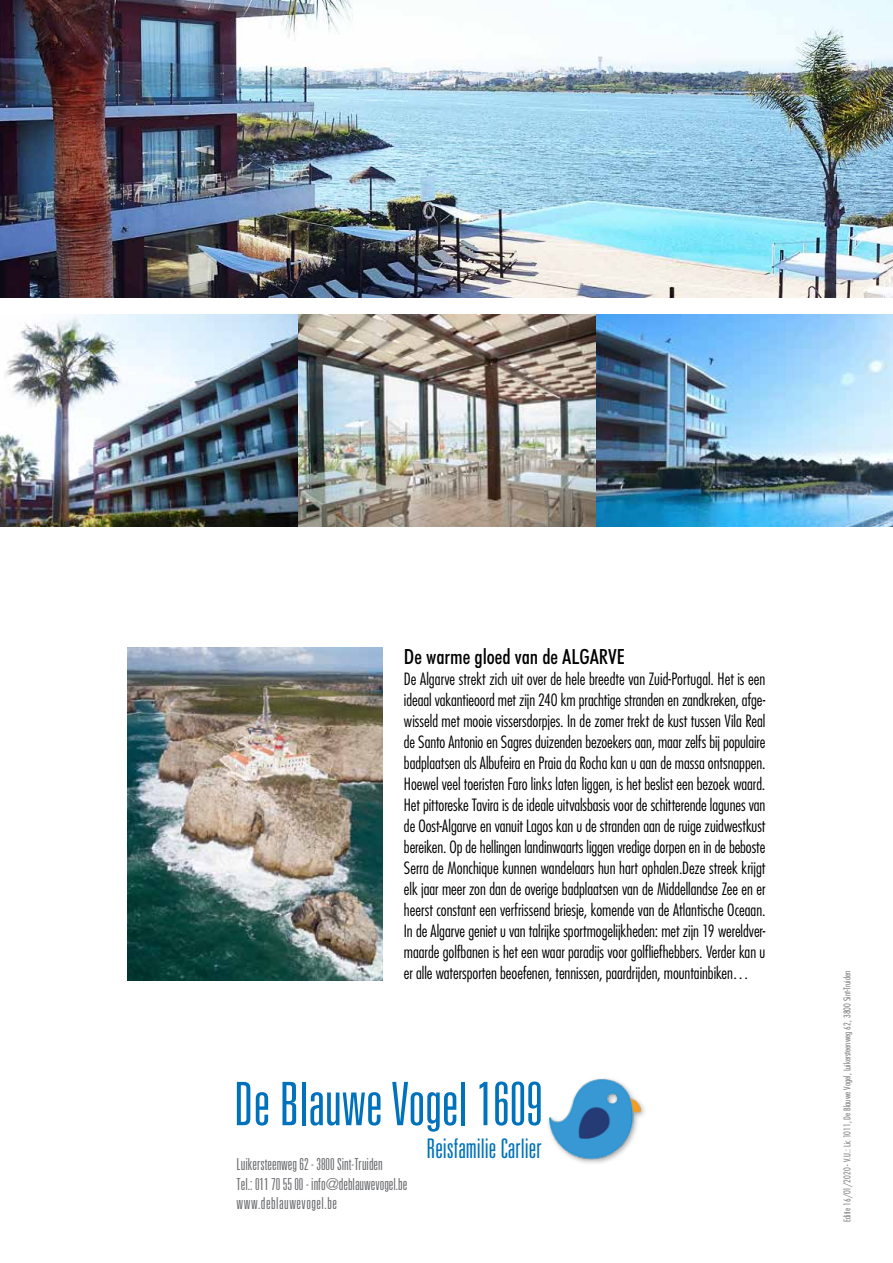
<style>
.page{position:relative;width:893px;height:1263px;background:#fff}
.page>*{position:absolute;margin:0;border:0;box-sizing:border-box;transform-origin:0 0}
.t1{font:300 ultra-condensed 60px "Univers LT";color:#0072bc}
.t2{font:300 ultra-condensed 27px "Univers LT";color:#0072bc}
.t3{font:500 condensed 21px "Futura BT";color:#000}
.t4{font:300 condensed 16.5px/21px "Futura LT";letter-spacing:-.005em;color:#000;text-align:justify}
.t5{font:300 ultra-condensed 16.5px/19.5px "Univers LT";color:#6d6e71}
.t6{font:300 condensed 9px "Futura LT";color:#6d6e71}
</style>
<div class="page">
<img style="left:298px;top:314px;width:595px;height:213px">
<img style="left:128px;top:648px;width:255px;height:332px">
<img style="left:549px;top:1079px;width:95px;height:83px">
<img style="left:0;top:0;width:893px;height:298px">
<img style="left:0;top:314px;width:298px;height:213px">
<p class="t3" style="left:404px;top:643px;width:222px">De warme gloed van de ALGARVE</p>
<p class="t4" style="left:404px;top:668px;width:363px">De Algarve strekt zich uit over de hele breedte van Zuid-Portugal. Het is een ideaal vakantieoord met zijn 240 km prachtige stranden en zandkreken, afge&shy;wisseld met mooie vissersdorpjes. In de zomer trekt de kust tussen Vila Real de Santo Antonio en Sagres duizenden bezoekers aan, maar zelfs bij populaire badplaatsen als Albufeira en Praia da Rocha kan u aan de massa ontsnappen.<br>Hoewel veel toeristen Faro links laten liggen, is het beslist een bezoek waard.<br>Het pittoreske Tavira is de ideale uitvalsbasis voor de schitterende lagunes van de Oost-Algarve en vanuit Lagos kan u de stranden aan de ruige zuidwestkust bereiken. Op de hellingen landinwaarts liggen vredige dorpen en in de beboste Serra de Monchique kunnen wandelaars hun hart ophalen.Deze streek krijgt elk jaar meer zon dan de overige badplaatsen van de Middellandse Zee en er heerst constant een verfrissend briesje, komende van de Atlantische Oceaan.<br>In de Algarve geniet u van talrijke sportmogelijkheden: met zijn 19 wereldver&shy;maarde golfbanen is het een waar paradijs voor golfliefhebbers. Verder kan u er alle watersporten beoefenen, tennissen, paardrijden, mountainbiken…</p>
<h1 class="t1" style="left:234px;top:1070px;width:311px">De Blauwe Vogel 1609</h1>
<h2 class="t2" style="left:426px;top:1133px;width:117px">Reisfamilie Carlier</h2>
<p class="t5" style="left:237px;top:1155px;width:172px">Luikersteenweg 62 - 3800 Sint-Truiden<br>Tel.: 011 70 55 00 - info@deblauwevogel.be www.deblauwevogel.be</p>
<p class="t6" style="left:842px;top:1222px;width:252px;rotate:-90deg">Editie 16/01/2020 - V.U.: Lic 1011, De Blauwe Vogel, Luikersteenweg 62, 3800 Sint-Truiden</p>
</div>
